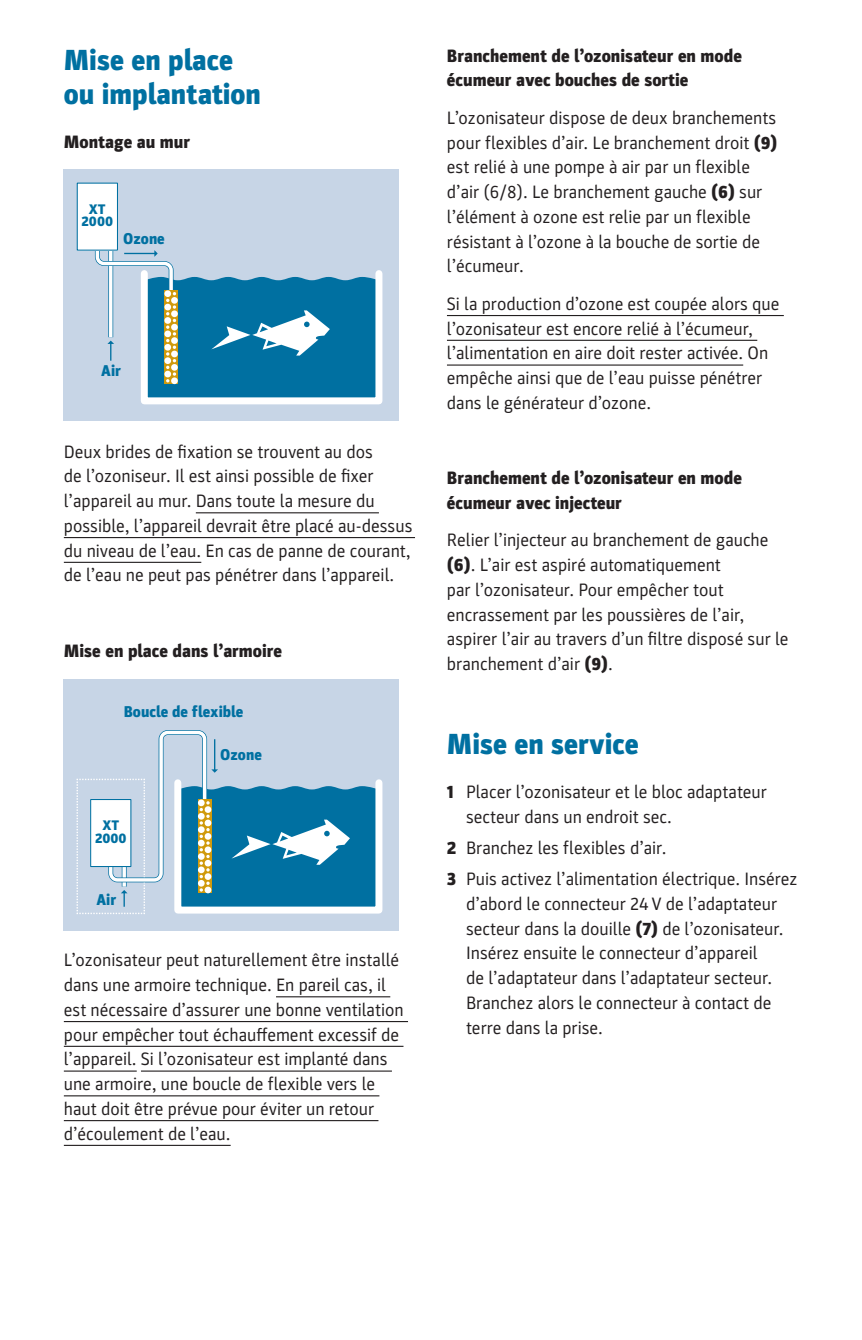
<style>
.page{position:relative;width:862px;height:1340px;background:#fff}
.page>*{position:absolute;margin:0;border:0;box-sizing:border-box;transform-origin:0 0}
.t1{font:900 29.25px/33.8px "Parka";color:#0070a1}
.LI{font:18px/24.8px "Parka";color:#231f20}
.t2{font:900 18px/24.8px "Parka";color:#231f20}
.t3{font:900 15.75px "Parka";color:#0070a1}
.t4{font:900 13.95px/12.6px "Parka";color:#0070a1;text-align:center}
.s1{font-weight:900}
</style>
<div class="page">
<div style="left:64px;top:679px;width:335px;height:251px;background:#c7d5e6"></div>
<svg style="left:76px;top:730px;width:303px;height:184px"></svg>
<div style="left:91px;top:799px;width:40px;height:67px;background:#fff"></div>
<div style="left:90px;top:799px;width:41px;height:68px;border:1px solid #0070a1"></div>
<div style="left:64px;top:170px;width:335px;height:251px;background:#c7d5e6"></div>
<div style="left:141px;top:270px;width:241px;height:134px;border:7px solid #fff"></div>
<svg style="left:94px;top:250px;width:285px;height:151px"></svg>
<div style="left:77px;top:183px;width:40px;height:67px;background:#fff"></div>
<div style="left:77px;top:183px;width:41px;height:68px;border:1px solid #0070a1"></div>
<hr style="left:196px;top:512px;width:183px;height:1px;background:#231f20">
<hr style="left:64px;top:537px;width:351px;height:1px;background:#231f20">
<hr style="left:64px;top:562px;width:137px;height:1px;background:#231f20">
<hr style="left:276px;top:996px;width:114px;height:1px;background:#231f20">
<hr style="left:64px;top:1021px;width:344px;height:1px;background:#231f20">
<hr style="left:64px;top:1045px;width:339px;height:1px;background:#231f20">
<hr style="left:64px;top:1070px;width:73px;height:1px;background:#231f20">
<hr style="left:141px;top:1070px;width:250px;height:1px;background:#231f20">
<hr style="left:64px;top:1095px;width:315px;height:1px;background:#231f20">
<hr style="left:64px;top:1120px;width:314px;height:1px;background:#231f20">
<hr style="left:64px;top:1144px;width:166px;height:1px;background:#231f20">
<hr style="left:446px;top:315px;width:337px;height:1px;background:#231f20">
<hr style="left:446px;top:340px;width:310px;height:1px;background:#231f20">
<hr style="left:446px;top:364px;width:296px;height:1px;background:#231f20">
<h1 class="t1" style="left:64px;top:43px;width:198px">Mise en place ou implantation</h1>
<h2 class="t2" style="left:64px;top:129px;width:128px">Montage au mur</h2>
<p class="t4" style="left:82px;top:203px;width:33px">XT<br>2000</p>
<p class="t3" style="left:123px;top:229px;width:43px">Ozone</p>
<p class="t3" style="left:101px;top:362px;width:21px">Air</p>
<p class="LI" style="left:64px;top:439px;width:350px">Deux brides de fixation se trouvent au dos<br>de l’ozoniseur. Il est ainsi possible de fixer l’appareil au mur. Dans toute la mesure du possible, l’appareil devrait être placé au-dessus du niveau de l’eau. En cas de panne de courant, de l’eau ne peut pas pénétrer dans l’appareil.</p>
<h2 class="t2" style="left:64px;top:638px;width:220px">Mise en place dans l’armoire</h2>
<p class="t3" style="left:124px;top:702px;width:121px">Boucle de flexible</p>
<p class="t4" style="left:95px;top:819px;width:33px">XT<br>2000</p>
<p class="t3" style="left:96px;top:890px;width:21px">Air</p>
<p class="t3" style="left:220px;top:746px;width:43px">Ozone</p>
<p class="LI" style="left:64px;top:948px;width:341px">L’ozonisateur peut naturellement être installé dans une armoire technique. En pareil cas, il est nécessaire d’assurer une bonne ventilation pour empêcher tout échauffement excessif de l’appareil. Si l’ozonisateur est implanté dans une armoire, une boucle de flexible vers le haut doit être prévue pour éviter un retour d’écoulement de l’eau.</p>
<h2 class="t2" style="left:446px;top:43px;width:296px">Branchement de l’ozonisateur en mode écumeur avec bouches de sortie</h2>
<p class="LI" style="left:446px;top:105px;width:332px">L’ozonisateur dispose de deux branchements pour flexibles d’air. Le branchement droit <span class="s1">(9) </span>est relié à une pompe à air par un flexible d’air (6/8). Le branchement gauche <span class="s1">(6)</span> sur l’élément à ozone est relie par un flexible résistant à l’ozone à la bouche de sortie de l’écumeur.</p>
<p class="LI" style="left:446px;top:291px;width:334px">Si la production d’ozone est coupée alors que l’ozonisateur est encore relié à l’écumeur, l’alimentation en aire doit rester activée. On empêche ainsi que de l’eau puisse pénétrer dans le générateur d’ozone.</p>
<h2 class="t2" style="left:446px;top:465px;width:296px">Branchement de l’ozonisateur en mode écumeur avec injecteur</h2>
<p class="LI" style="left:446px;top:528px;width:343px">Relier l’injecteur au branchement de gauche <span class="s1">(6)</span>. L’air est aspiré automatiquement<br>par l’ozonisateur. Pour empêcher tout encrassement par les poussières de l’air, aspirer l’air au travers d’un filtre disposé sur le branchement d’air <span class="s1">(9)</span>.</p>
<h1 class="t1" style="left:446px;top:727px;width:193px">Mise en service</h1>
<p class="LI" style="left:466px;top:779px;width:302px;text-indent:-19px"><span class="s1">1</span> Placer l’ozonisateur et le bloc adaptateur secteur dans un endroit sec.</p>
<p class="LI" style="left:446px;top:835px;width:221px"><span class="s1">2</span> Branchez les flexibles d’air.</p>
<p class="LI" style="left:466px;top:866px;width:333px;text-indent:-19px"><span class="s1">3</span> Puis activez l’alimentation électrique. Insérez d’abord le connecteur 24 V de l’adaptateur secteur dans la douille <span class="s1">(7)</span> de l’ozonisateur.<br>Insérez ensuite le connecteur d’appareil<br>de l’adaptateur dans l’adaptateur secteur.<br>Branchez alors le connecteur à contact de terre dans la prise.</p>
</div>
